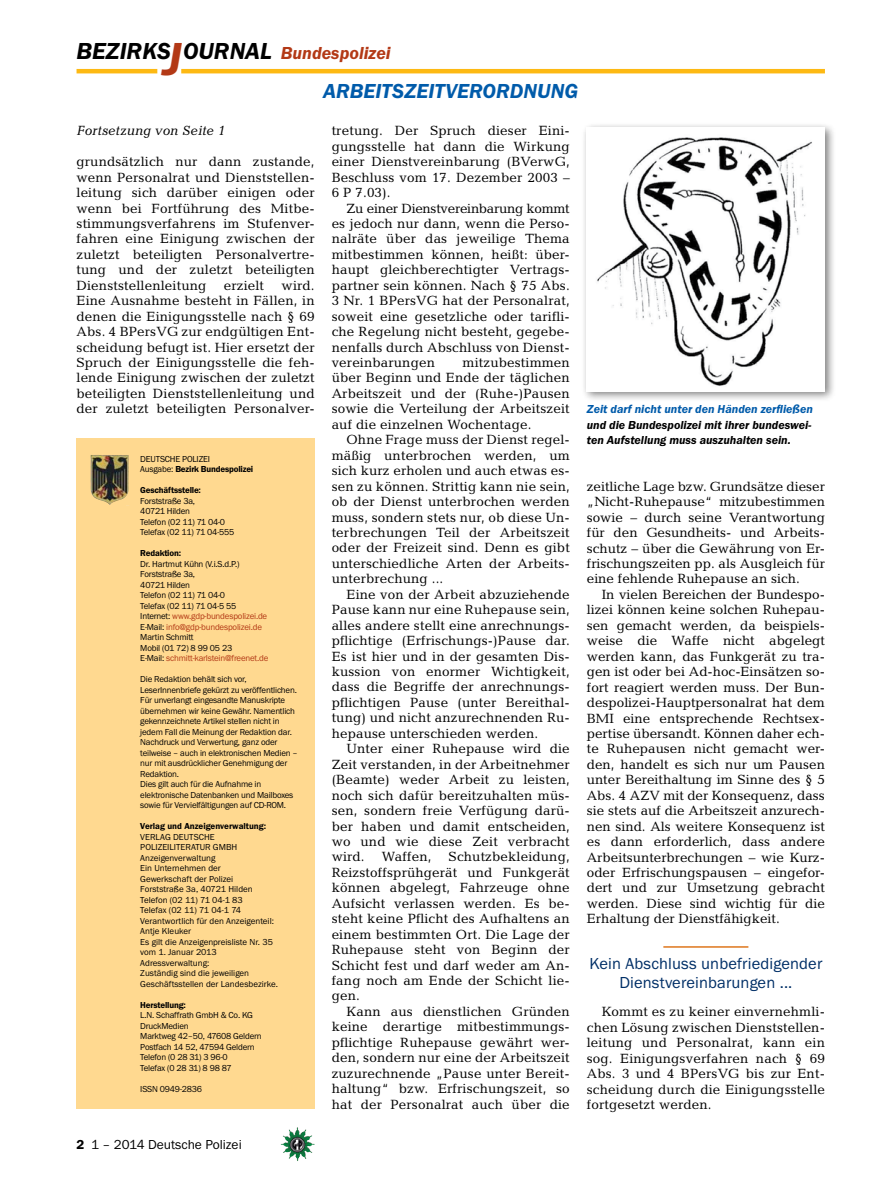
<style>
.page{position:relative;width:893px;height:1191px;background:#fff}
.page>*{position:absolute;margin:0;border:0;box-sizing:border-box;transform-origin:0 0}
.t1{font:italic 600 24px "Franklin Gothic Itc T";color:#000}
.t2{font:italic 600 21px "Franklin Gothic Itc T";color:#005baa}
.t3{font:16.5px/19.5px "Franklin Gothic Itc T";letter-spacing:.01em;color:#002f67;text-align:center}
.t4{font:13.5px/15.5px "Candida";letter-spacing:.01em;color:#000;text-align:justify}
.t5{font:13.5px "Franklin Gothic Itc T";color:#000}
.t6{font:italic 13.5px "Candida";color:#000}
.t7{font:italic 600 12px/15.5px "Franklin Gothic Itc T";color:#000}
.t8{font:italic 600 12px "Franklin Gothic Itc T";color:#005baa}
.t9{font:9px/10.5px "Franklin Gothic Itc T";letter-spacing:-.02em;color:#000}
.t10{font:9px/10.5px "Franklin Gothic Itc T";color:#000}
.t11{font:600 9px "Franklin Gothic Itc T";letter-spacing:-.02em;color:#000}
.t12{font:600 9px "Franklin Gothic Itc T";color:#000}
.s1{font-size:48px;color:#b33916}
.s2{font-size:18px;color:#b33916}
.s3{font-weight:600}
.s4{color:#b33916}
</style>
<div class="page">
<img style="left:281px;top:1128px;width:16px;height:24px">
<hr style="left:77px;top:69px;width:80px;height:4px;background:#fdb913">
<hr style="left:181px;top:69px;width:644px;height:4px;background:#fdb913">
<div style="left:77px;top:438px;width:238px;height:671px;background:#ffd990"></div>
<img style="left:91px;top:455px;width:38px;height:50px">
<div style="left:582px;top:122px;width:254px;height:281px;background:#000;opacity:.5"></div>
<img style="left:587px;top:127px;width:238px;height:264px">
<hr style="left:663px;top:946px;width:85px;height:1px;background:#de761c">
<h1 class="t1" style="left:77px;top:37px;width:316px">BEZIRKS<span class="s1">J</span>OURNAL <span class="s2">Bundespolizei</span></h1>
<h2 class="t2" style="left:323px;top:79px;width:257px">ARBEITSZEITVERORDNUNG</h2>
<p class="t6" style="left:77px;top:123px;width:150px">Fortsetzung von Seite 1</p>
<p class="t4" style="left:77px;top:154px;width:240px">grundsätzlich nur dann zustande, wenn Personalrat und Dienststellen&shy;leitung sich darüber einigen oder wenn bei Fortführung des Mitbe&shy;stimmungsverfahrens im Stufenver&shy;fahren eine Einigung zwischen der zuletzt beteiligten Personalvertre&shy;tung und der zuletzt beteiligten Dienststellenleitung</p>
<p class="t4" style="left:77px;top:277px;width:240px;text-indent:205px">wird.<br>Eine Ausnahme besteht in Fällen, in denen die Einigungsstelle nach § 69<br>Abs. 4 BPersVG zur endgültigen Ent&shy;scheidung befugt ist. Hier ersetzt der Spruch der Einigungsstelle die feh&shy;lende Einigung zwischen der zuletzt beteiligten Dienststellenleitung und der zuletzt beteiligten Personalver-</p>
<p class="t4" style="left:224px;top:277px;width:42px">erzielt</p>
<p class="t9" style="left:140px;top:453px;width:114px">DEUTSCHE POLIZEI<br>Ausgabe: <span class="s3">Bezirk Bundespolizei</span></p>
<p class="t11" style="left:140px;top:485px;width:62px">Geschäftsstelle:</p>
<p class="t9" style="left:140px;top:495px;width:96px">Forststraße 3a,<br>40721 Hilden<br>Telefon (02 11) 71 04-0<br>Telefax (02 11) 71 04-555</p>
<p class="t11" style="left:140px;top:548px;width:42px">Redaktion:</p>
<p class="t9" style="left:140px;top:558px;width:130px">Dr. Hartmut Kühn (V.i.S.d.P.)<br>Forststraße 3a,<br>40721 Hilden<br>Telefon (02 11) 71 04-0<br>Telefax (02 11) 71 04-5 55<br>Internet: <span class="s4">www.gdp-bundespolizei.de<br></span>E-Mail: <span class="s4">info@gdp-bundespolizei.de<br></span>Martin Schmitt<br>Mobil (01 72) 8 99 05 23<br>E-Mail: <span class="s4">schmitt-karlstein@freenet.de</span></p>
<p class="t9" style="left:140px;top:674px;width:159px">Die Redaktion behält sich vor, LeserInnenbriefe gekürzt zu veröffentlichen.<br>Für unverlangt eingesandte Manuskripte übernehmen wir keine Gewähr. Namentlich gekennzeichnete Artikel stellen nicht in jedem Fall die Meinung der Redaktion dar.<br>Nachdruck und Verwertung, ganz oder teilweise – auch in elektronischen Medien – nur mit ausdrücklicher Genehmigung der Redaktion.<br>Dies gilt auch für die Aufnahme in elektronische Datenbanken und Mailboxes sowie für Vervielfältigungen auf CD-ROM.</p>
<p class="t12" style="left:140px;top:821px;width:127px">Verlag und Anzeigenverwaltung:</p>
<p class="t10" style="left:140px;top:831px;width:139px">VERLAG DEUTSCHE<br>POLIZEILITERATUR GMBH<br>Anzeigenverwaltung<br>Ein Unternehmen der<br>Gewerkschaft der Polizei<br>Forststraße 3a, 40721 Hilden<br>Telefon (02 11) 71 04-1 83<br>Telefax (02 11) 71 04-1 74<br>Verantwortlich für den Anzeigenteil:<br>Antje Kleuker<br>Es gilt die Anzeigenpreisliste Nr. 35 vom 1. Januar 2013<br>Adressverwaltung:<br>Zuständig sind die jeweiligen<br>Geschäftsstellen der Landesbezirke.</p>
<p class="t11" style="left:140px;top:999px;width:47px">Herstellung:</p>
<p class="t9" style="left:140px;top:1009px;width:123px">L.N. Schaffrath GmbH &amp; Co. KG<br>DruckMedien<br>Marktweg 42–50, 47608 Geldern<br>Postfach 14 52, 47594 Geldern<br>Telefon (0 28 31) 3 96-0<br>Telefax (0 28 31) 8 98 87</p>
<p class="t9" style="left:140px;top:1083px;width:63px">ISSN 0949-2836</p>
<p class="t5" style="left:77px;top:1136px;width:167px"><span class="s3">2</span> 1 – 2014 Deutsche Polizei</p>
<p class="t4" style="left:332px;top:123px;width:240px">tretung. Der Spruch dieser Eini&shy;gungsstelle hat dann die Wirkung einer Dienstvereinbarung (BVerwG, Beschluss vom 17. Dezember 2003 – 6 P 7.03).</p>
<p class="t4" style="left:332px;top:200px;width:240px;text-indent:15px">Zu einer Dienstvereinbarung kommt es jedoch nur dann, wenn die Perso&shy;nalräte über das jeweilige Thema mitbestimmen können, heißt: über&shy;haupt gleichberechtigter Vertrags&shy;partner sein können. Nach § 75 Abs.<br>3 Nr. 1 BPersVG hat der Personalrat, soweit eine gesetzliche oder tarifli&shy;che Regelung nicht besteht, gegebe&shy;nenfalls durch Abschluss von Dienst&shy;vereinbarungen</p>
<p class="t4" style="left:332px;top:355px;width:240px;text-indent:131px">mitzubestimmen über Beginn und Ende der täglichen Arbeitszeit und der (Ruhe-)Pausen sowie die Verteilung der Arbeitszeit auf die einzelnen Wochentage.</p>
<p class="t4" style="left:332px;top:432px;width:240px;text-indent:15px">Ohne Frage muss der Dienst regel&shy;mäßig unterbrochen werden, um sich kurz erholen und auch etwas es&shy;sen zu können. Strittig kann nie sein, ob der Dienst unterbrochen werden muss, sondern stets nur, ob diese Un&shy;terbrechungen Teil der Arbeitszeit oder der Freizeit sind. Denn es gibt unterschiedliche Arten der Arbeits&shy;unterbrechung ...</p>
<p class="t4" style="left:332px;top:586px;width:240px;text-indent:15px">Eine von der Arbeit abzuziehende Pause kann nur eine Ruhepause sein, alles andere stellt eine anrechnungs&shy;pflichtige (Erfrischungs-)Pause dar.<br>Es ist hier und in der gesamten Dis&shy;kussion von enormer Wichtigkeit, dass die Begriffe der anrechnungs&shy;pflichtigen Pause (unter Bereithal&shy;tung) und nicht anzurechnenden Ru&shy;hepause unterschieden werden.</p>
<p class="t4" style="left:332px;top:741px;width:240px;text-indent:15px">Unter einer Ruhepause wird die Zeit verstanden, in der Arbeitnehmer (Beamte) weder Arbeit zu leisten, noch sich dafür bereitzuhalten müs&shy;sen, sondern freie Verfügung darü&shy;ber haben und damit entscheiden, wo und wie diese Zeit verbracht wird.</p>
<p class="t4" style="left:332px;top:849px;width:240px;text-indent:117px">Schutzbekleidung, Reizstoffsprühgerät und Funkgerät können abgelegt, Fahrzeuge ohne Aufsicht verlassen werden. Es be&shy;steht keine Pflicht des Aufhaltens an einem bestimmten Ort. Die Lage der Ruhepause steht von Beginn der Schicht fest und darf weder am An&shy;fang noch am Ende der Schicht lie&shy;gen.</p>
<p class="t4" style="left:332px;top:1003px;width:240px;text-indent:15px">Kann aus dienstlichen Gründen keine derartige mitbestimmungs&shy;pflichtige Ruhepause gewährt wer&shy;den, sondern nur eine der Arbeitszeit zuzurechnende „Pause unter Bereit&shy;haltung“ bzw. Erfrischungszeit, so hat der Personalrat auch über die</p>
<p class="t4" style="left:382px;top:849px;width:51px">Waffen,</p>
<p class="t8" style="left:587px;top:402px;width:228px">Zeit darf nicht unter den Händen zerfließen</p>
<p class="t7" style="left:587px;top:417px;width:226px">und die Bundespolizei mit ihrer bundeswei&shy;ten Aufstellung muss auszuhalten sein.</p>
<p class="t4" style="left:587px;top:478px;width:240px">zeitliche Lage bzw. Grundsätze dieser „Nicht-Ruhepause“ mitzubestimmen sowie – durch seine Verantwortung für den Gesundheits- und Arbeits&shy;schutz – über die Gewährung von Er&shy;frischungszeiten pp. als Ausgleich für eine fehlende Ruhepause an sich.</p>
<p class="t4" style="left:587px;top:586px;width:240px;text-indent:15px">In vielen Bereichen der Bundespo&shy;lizei können keine solchen Ruhepau&shy;sen gemacht werden, da beispiels&shy;weise die Waffe nicht abgelegt werden kann, das Funkgerät zu tra&shy;gen ist oder bei Ad-hoc-Einsätzen so&shy;fort reagiert werden muss. Der Bun&shy;despolizei-Hauptpersonalrat hat dem BMI eine entsprechende Rechtsex&shy;pertise übersandt. Können daher ech&shy;te Ruhepausen nicht gemacht wer&shy;den, handelt es sich nur um Pausen unter Bereithaltung im Sinne des § 5<br>Abs. 4 AZV mit der Konsequenz, dass sie stets auf die Arbeitszeit anzurech&shy;nen sind. Als weitere Konsequenz ist es dann erforderlich, dass andere Arbeitsunterbrechungen – wie Kurz&shy;oder Erfrischungspausen – eingefor&shy;dert und zur Umsetzung gebracht werden. Diese sind wichtig für die Erhaltung der Dienstfähigkeit.</p>
<p class="t3" style="left:589px;top:953px;width:235px">Kein Abschluss unbefriedigender<br>Dienstvereinbarungen ...</p>
<p class="t4" style="left:587px;top:1004px;width:240px;text-indent:15px">Kommt es zu keiner einvernehmli&shy;chen Lösung zwischen Dienststellen&shy;leitung und Personalrat, kann ein sog. Einigungsverfahren nach § 69<br>Abs. 3 und 4 BPersVG bis zur Ent&shy;scheidung durch die Einigungsstelle fortgesetzt werden.</p>
</div>
